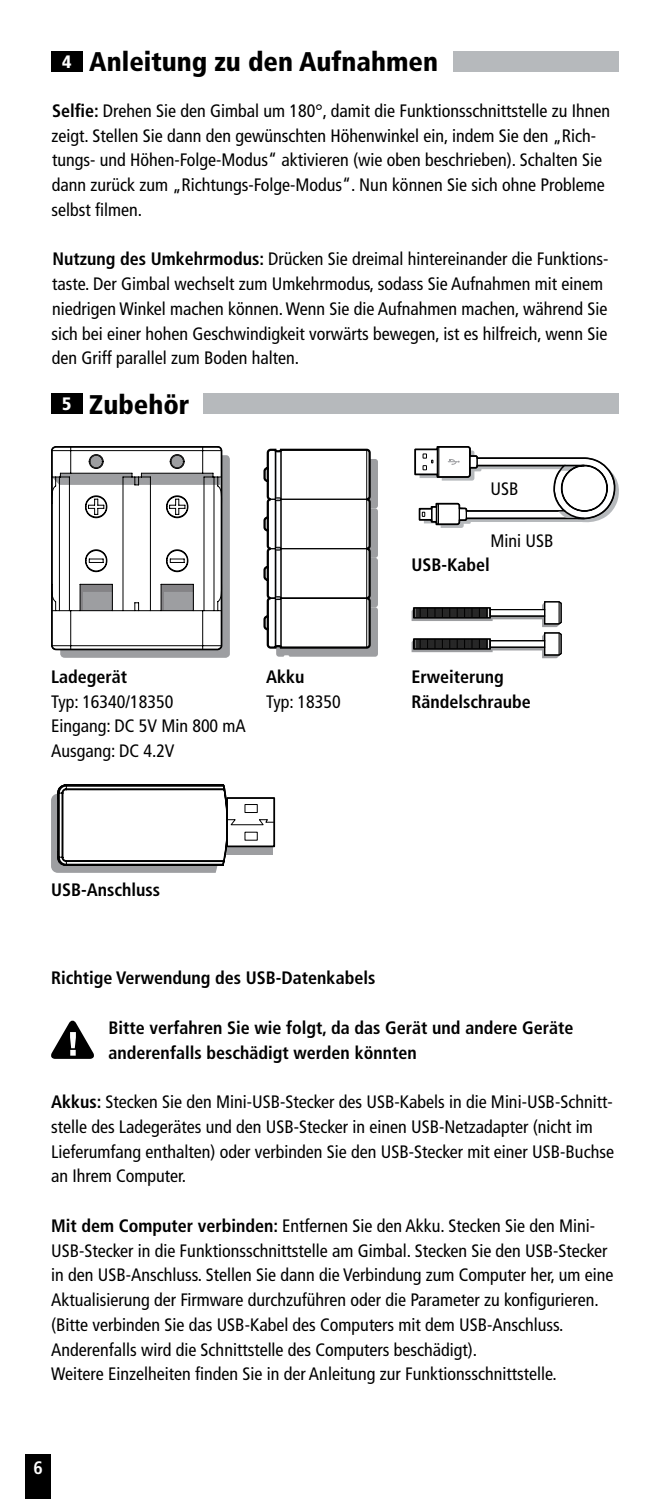
<style>
.page{position:relative;width:670px;height:1499px;background:#fff}
.page>*{position:absolute;margin:0;border:0;box-sizing:border-box;transform-origin:0 0}
.t1{font:900 condensed 27px "Frutiger";color:#000}
.t2{font:condensed 18px/24.8px "Frutiger";color:#000}
.t3{font:700 condensed 18px/24.8px "Frutiger";color:#000}
.t4{font:700 condensed 18px "Frutiger";color:#fff}
.t5{font:900 condensed 18px "Frutiger";color:#fff}
.s1{font-weight:700}
.s2{font-size:18px;color:#fff}
</style>
<div class="page">
<div style="left:26px;top:1454px;width:25px;height:45px;background:#000"></div>
<div style="left:203px;top:394px;width:416px;height:20px;background:#b6b9bc"></div>
<div style="left:51px;top:394px;width:32px;height:20px;background:#000"></div>
<svg style="left:51px;top:446px;width:179px;height:212px"></svg>
<div style="left:91px;top:456px;width:11px;height:11px;background:#9d9ea1;border-radius:50%"></div>
<div style="left:172px;top:456px;width:11px;height:11px;background:#9d9ea1;border-radius:50%"></div>
<svg style="left:263px;top:448px;width:115px;height:209px"></svg>
<hr style="left:275px;top:450px;width:1px;height:49px;background:#000">
<hr style="left:280px;top:450px;width:1px;height:49px;background:#000">
<hr style="left:366px;top:450px;width:1px;height:197px;background:#000">
<svg style="left:411px;top:601px;width:151px;height:57px"></svg>
<div style="left:453px;top:51px;width:166px;height:20px;background:#b6b9bc"></div>
<div style="left:51px;top:51px;width:32px;height:20px;background:#000"></div>
<div style="left:226px;top:797px;width:49px;height:50px;border:2px solid #000"></div>
<svg style="left:51px;top:784px;width:223px;height:89px"></svg>
<svg style="left:51px;top:1020px;width:43px;height:39px"></svg>
<svg style="left:414px;top:446px;width:205px;height:82px"></svg>
<h1 class="t1" style="left:89px;top:46px;width:350px">Anleitung zu den Aufnahmen</h1>
<p class="t2" style="left:52px;top:98px;width:560px"><span class="s1">Selfie:</span> Drehen Sie den Gimbal um 180°, damit die Funktionsschnittstelle zu Ihnen zeigt. Stellen Sie dann den gewünschten Höhenwinkel ein, indem Sie den „Rich&shy;tungs- und Höhen-Folge-Modus“ aktivieren (wie oben beschrieben). Schalten Sie dann zurück zum „Richtungs-Folge-Modus“. Nun können Sie sich ohne Probleme selbst filmen.</p>
<p class="t2" style="left:52px;top:247px;width:558px"><span class="s1">Nutzung des Umkehrmodus:</span> Drücken Sie dreimal hintereinander die Funktions&shy;taste. Der Gimbal wechselt zum Umkehrmodus, sodass Sie Aufnahmen mit einem niedrigen Winkel machen können. Wenn Sie die Aufnahmen machen, während Sie sich bei einer hohen Geschwindigkeit vorwärts bewegen, ist es hilfreich, wenn Sie den Griff parallel zum Boden halten.</p>
<p class="t5" style="left:62px;top:51px;width:11px">4</p>
<h1 class="t1" style="left:62px;top:388px;width:129px"><span class="s2">5</span> Zubehör</h1>
<p class="t3" style="left:51px;top:664px;width:77px">Ladegerät</p>
<p class="t2" style="left:51px;top:689px;width:196px">Typ: 16340/18350<br>Eingang: DC 5V Min 800 mA<br>Ausgang: DC 4.2V</p>
<p class="t3" style="left:266px;top:664px;width:40px">Akku</p>
<p class="t2" style="left:266px;top:689px;width:76px">Typ: 18350</p>
<p class="t2" style="left:490px;top:477px;width:29px">USB</p>
<p class="t2" style="left:490px;top:529px;width:64px">Mini USB</p>
<p class="t3" style="left:411px;top:552px;width:80px">USB-Kabel</p>
<p class="t3" style="left:411px;top:664px;width:121px">Erweiterung<br>Rändelschraube</p>
<p class="t3" style="left:51px;top:877px;width:111px">USB-Anschluss</p>
<p class="t3" style="left:51px;top:966px;width:326px">Richtige Verwendung des USB-Datenkabels</p>
<p class="t3" style="left:108px;top:1015px;width:466px">Bitte verfahren Sie wie folgt, da das Gerät und andere Geräte anderenfalls beschädigt werden könnten</p>
<p class="t2" style="left:51px;top:1089px;width:564px"><span class="s1">Akkus:</span> Stecken Sie den Mini-USB-Stecker des USB-Kabels in die Mini-USB-Schnitt&shy;stelle des Ladegerätes und den USB-Stecker in einen USB-Netzadapter (nicht im Lieferumfang enthalten) oder verbinden Sie den USB-Stecker mit einer USB-Buchse an Ihrem Computer.</p>
<p class="t2" style="left:51px;top:1213px;width:564px"><span class="s1">Mit dem Computer verbinden:</span> Entfernen Sie den Akku. Stecken Sie den Mini-USB-Stecker in die Funktionsschnittstelle am Gimbal. Stecken Sie den USB-Stecker in den USB-Anschluss. Stellen Sie dann die Verbindung zum Computer her, um eine Aktualisierung der Firmware durchzuführen oder die Parameter zu konfigurieren. (Bitte verbinden Sie das USB-Kabel des Computers mit dem USB-Anschluss.<br>Anderenfalls wird die Schnittstelle des Computers beschädigt).<br>Weitere Einzelheiten finden Sie in der Anleitung zur Funktionsschnittstelle.</p>
<p class="t4" style="left:34px;top:1457px;width:11px">6</p>
</div>
